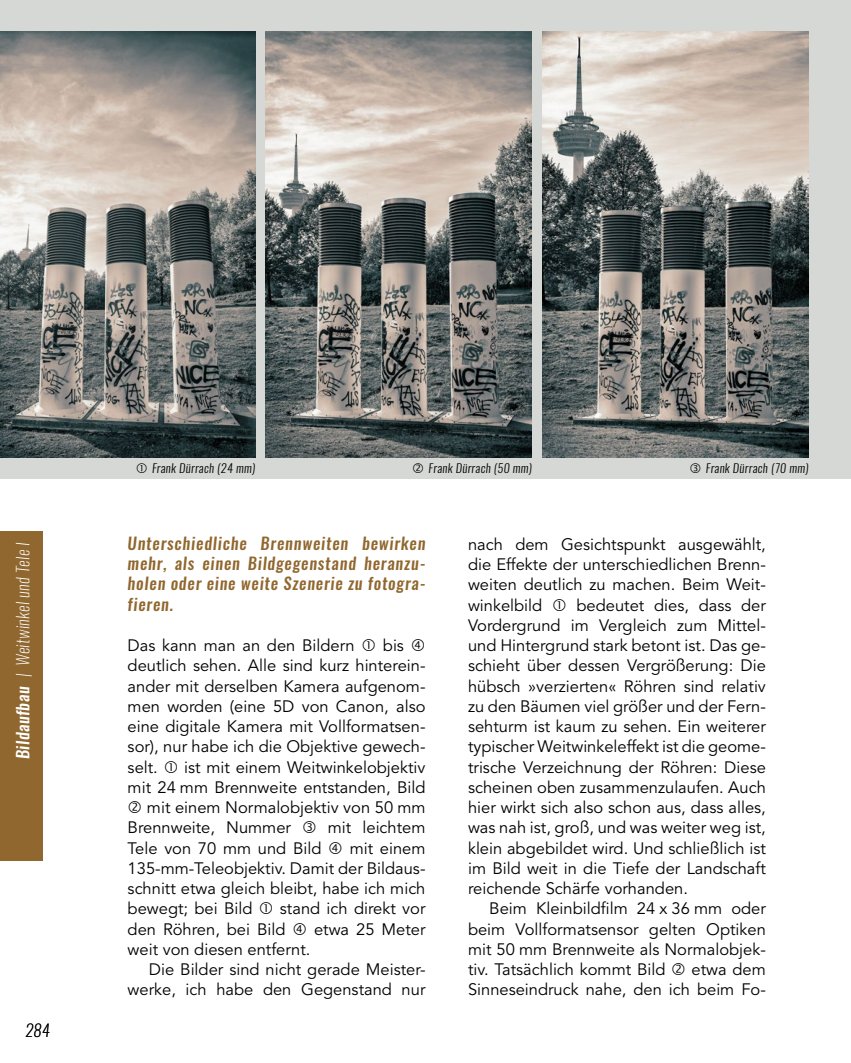
<style>
.page{position:relative;width:851px;height:1063px;background:#fff}
.page>*{position:absolute;margin:0;border:0;box-sizing:border-box;transform-origin:0 0}
.Fließtext_weitere_Ab{font:16.5px/20.2px "Avenir LT Pro";color:#000;text-align:justify}
.Fließtext_erster_Abs{font:16.5px/20.2px "Avenir LT Pro";color:#000}
.Oswald_Zwischentexte{font:italic 500 16.5px/20.2px "Oswald";letter-spacing:.05em;color:#90672e;text-align:justify}
.t1{font:italic 200 16.5px "Oswald";letter-spacing:.03em;color:#fff}
.t2{font:italic 200 16.5px "Oswald";color:#000}
.t3{font:italic 300 12px "Oswald";letter-spacing:.03em;color:#000}
.s1{font-weight:500}
</style>
<div class="page">
<div style="left:0;top:0;width:850px;height:478px;background:#d5d8d5"></div>
<div style="left:0;top:531px;width:43px;height:330px;background:#90672e"></div>
<img style="left:0;top:32px;width:255px;height:425px">
<img style="left:266px;top:32px;width:265px;height:425px">
<img style="left:542px;top:32px;width:266px;height:425px">
<p class="t1" style="left:11px;top:759px;width:218px;rotate:-90deg"><span class="s1">Bildaufbau</span> | Weitwinkel und Tele I</p>
<p class="t2" style="left:26px;top:1019px;width:26px">284</p>
<p class="t3" style="left:152px;top:459px;width:105px">Frank Dürrach (24 mm)</p>
<p class="t3" style="left:428px;top:459px;width:105px">Frank Dürrach (50 mm)</p>
<p class="t3" style="left:705px;top:459px;width:104px">Frank Dürrach (70 mm)</p>
<p class="Oswald_Zwischentexte" style="left:128px;top:533px;width:299px">Unterschiedliche Brennweiten bewirken mehr, als einen Bildgegenstand heranzu&shy;holen oder eine weite Szenerie zu fotogra&shy;fieren.</p>
<p class="Fließtext_erster_Abs" style="left:128px;top:636px;width:228px">Das kann man an den Bildern</p>
<p class="Fließtext_erster_Abs" style="left:128px;top:636px;width:299px;text-indent:255px">bis deutlich sehen. Alle sind kurz hinterein&shy;ander mit derselben Kamera aufgenom&shy;men worden (eine 5D von Canon, also eine digitale Kamera mit Vollformatsen&shy;sor), nur habe ich die Objektive gewech&shy;selt.</p>
<p class="Fließtext_erster_Abs" style="left:184px;top:757px;width:243px">ist mit einem Weitwinkelobjektiv</p>
<p class="Fließtext_erster_Abs" style="left:128px;top:777px;width:299px">mit 24 mm Brennweite entstanden, Bild</p>
<p class="Fließtext_erster_Abs" style="left:147px;top:798px;width:280px">mit einem Normalobjektiv von 50 mm</p>
<p class="Fließtext_erster_Abs" style="left:128px;top:818px;width:165px">Brennweite, Nummer</p>
<p class="Fließtext_erster_Abs" style="left:328px;top:818px;width:99px">mit leichtem</p>
<p class="Fließtext_erster_Abs" style="left:128px;top:838px;width:195px">Tele von 70 mm und Bild</p>
<p class="Fließtext_erster_Abs" style="left:128px;top:838px;width:299px;text-align:justify;text-indent:222px">mit einem 135-mm-Teleobjektiv. Damit der Bildaus&shy;schnitt etwa gleich bleibt, habe ich mich bewegt; bei Bild</p>
<p class="Fließtext_erster_Abs" style="left:128px;top:899px;width:299px;text-indent:152px">stand ich direkt vor den Röhren, bei Bild</p>
<p class="Fließtext_erster_Abs" style="left:314px;top:919px;width:113px">etwa 25 Meter</p>
<p class="Fließtext_erster_Abs" style="left:128px;top:939px;width:184px">weit von diesen entfernt.</p>
<p class="Fließtext_weitere_Ab" style="left:128px;top:960px;width:299px;text-align:right">Die Bilder sind nicht gerade Meister&shy;werke, ich habe den Gegenstand nur</p>
<p class="Fließtext_weitere_Ab" style="left:468px;top:534px;width:299px">nach dem Gesichtspunkt ausgewählt, die Effekte der unterschiedlichen Brenn&shy;weiten deutlich zu machen. Beim Weit&shy;winkelbild</p>
<p class="Fließtext_weitere_Ab" style="left:468px;top:595px;width:299px;text-indent:108px">bedeutet dies, dass der Vordergrund im Vergleich zum Mittel&shy;und Hintergrund stark betont ist. Das ge&shy;schieht über dessen Vergrößerung: Die hübsch »verzierten« Röhren sind relativ zu den Bäumen viel größer und der Fern&shy;sehturm ist kaum zu sehen. Ein weiterer typischer Weitwinkeleffekt ist die geome&shy;trische Verzeichnung der Röhren: Diese scheinen oben zusammenzulaufen. Auch hier wirkt sich also schon aus, dass alles, was nah ist, groß, und was weiter weg ist, klein abgebildet wird. Und schließlich ist im Bild weit in die Tiefe der Landschaft reichende Schärfe vorhanden.</p>
<p class="Fließtext_weitere_Ab" style="left:468px;top:899px;width:299px;text-indent:21px">Beim Kleinbildfilm 24 x 36 mm oder beim Vollformatsensor gelten Optiken mit 50 mm Brennweite als Normalobjek&shy;tiv. Tatsächlich kommt Bild</p>
<p class="Fließtext_weitere_Ab" style="left:468px;top:960px;width:299px;text-align:right">etwa dem<br>Sinneseindruck nahe, den ich beim Fo-</p>
</div>
